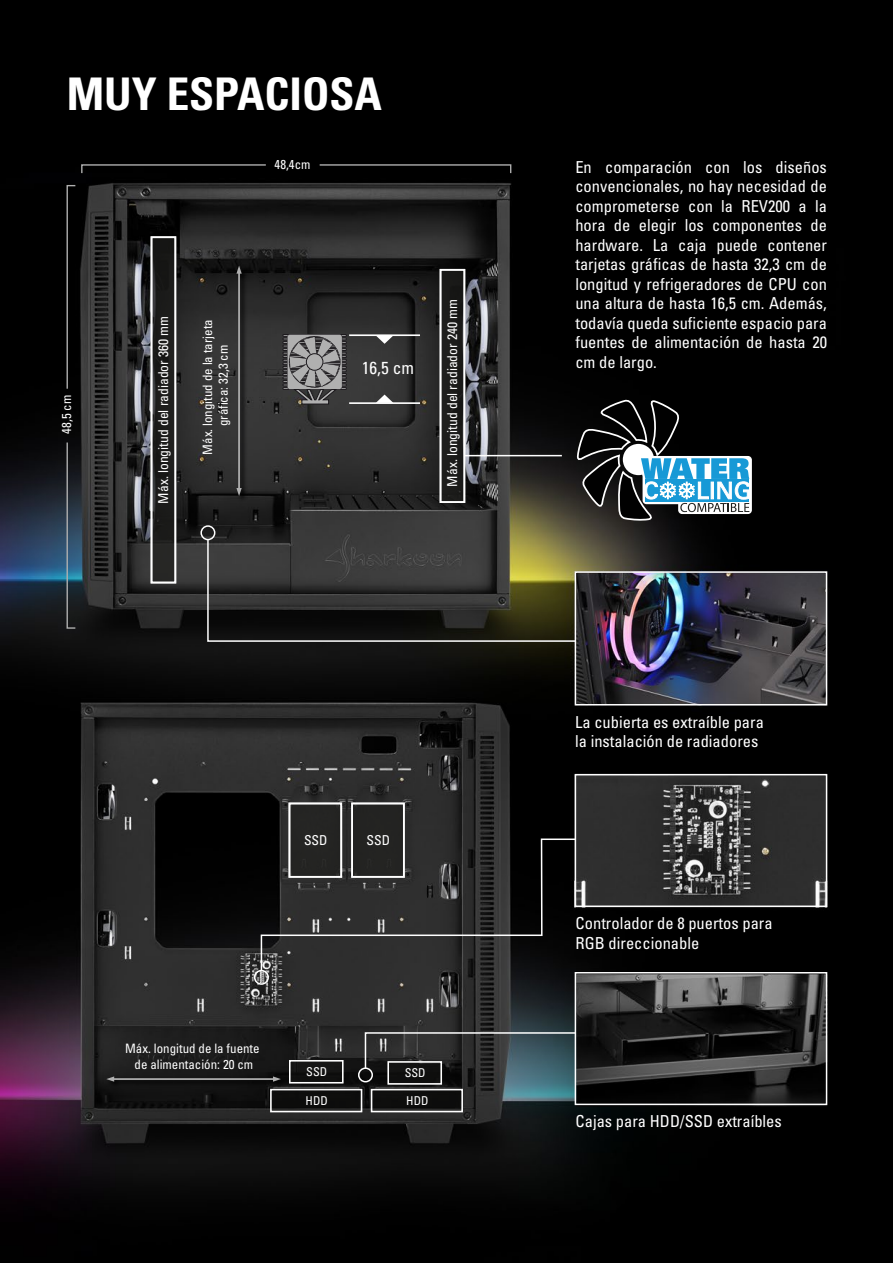
<style>
.page{position:relative;width:893px;height:1263px;background:#fff}
.page>*{position:absolute;margin:0;border:0;box-sizing:border-box;transform-origin:0 0}
.t1{font:700 condensed 45px "Univers";color:#fff}
.t2{font:condensed 17.4px "Univers";color:#fff}
.t3{font:condensed 16.5px/19.5px "Univers";color:#fff}
.t4{font:condensed 13.65px "Univers";color:#fff}
.t5{font:condensed 12.9px/15.9px "Univers";color:#fff;text-align:center}
.t6{font:condensed 12.15px "Univers";color:#fff}
</style>
<div class="page">
<img style="left:0;top:0;width:893px;height:1263px">
<div style="left:289px;top:1060px;width:54px;height:23px;background:#151514"></div>
<div style="left:289px;top:1060px;width:54px;height:23px;border:1px solid #fff"></div>
<svg style="left:318px;top:164px;width:194px;height:10px;background:#181818"></svg>
<svg style="left:80px;top:164px;width:187px;height:10px;background:#191919"></svg>
<svg style="left:66px;top:184px;width:11px;height:206px;background:#161616"></svg>
<svg style="left:66px;top:441px;width:11px;height:188px;background:#324350"></svg>
<div style="left:283px;top:387px;width:64px;height:3px;border:1px solid #1b181c"></div>
<div style="left:283px;top:384px;width:64px;height:2px;border:1px solid #1b181c"></div>
<div style="left:283px;top:380px;width:64px;height:3px;border:1px solid #1b181c"></div>
<div style="left:283px;top:377px;width:64px;height:2px;border:1px solid #1b181c"></div>
<div style="left:283px;top:373px;width:64px;height:2px;border:1px solid #1b181c"></div>
<div style="left:283px;top:370px;width:64px;height:2px;border:1px solid #1b181c"></div>
<div style="left:283px;top:366px;width:64px;height:2px;border:1px solid #1b181c"></div>
<div style="left:283px;top:363px;width:64px;height:2px;border:1px solid #1b181c"></div>
<div style="left:283px;top:359px;width:64px;height:2px;border:1px solid #1b181c"></div>
<div style="left:283px;top:356px;width:64px;height:2px;border:1px solid #1b181c"></div>
<div style="left:283px;top:352px;width:64px;height:2px;border:1px solid #1b181c"></div>
<div style="left:283px;top:348px;width:64px;height:3px;border:1px solid #1b181c"></div>
<div style="left:283px;top:345px;width:64px;height:2px;border:1px solid #1b181c"></div>
<div style="left:283px;top:341px;width:64px;height:3px;border:1px solid #1b181c"></div>
<div style="left:283px;top:338px;width:64px;height:2px;border:1px solid #1b181c"></div>
<div style="left:283px;top:334px;width:64px;height:2px;border:1px solid #1b181c"></div>
<svg style="left:287px;top:334px;width:55px;height:70px;background:#7f7e7f"></svg>
<div style="left:306px;top:354px;width:17px;height:16px;background:#b0b0b0;border-radius:50%"></div>
<div style="left:306px;top:353px;width:17px;height:17px;border:1px solid #1b181c;border-radius:50%"></div>
<hr style="left:349px;top:334px;width:71px;height:2px;background:#fff">
<svg style="left:376px;top:336px;width:17px;height:8px"></svg>
<hr style="left:349px;top:402px;width:71px;height:2px;background:#fff">
<svg style="left:376px;top:395px;width:17px;height:8px"></svg>
<img style="left:231px;top:258px;width:22px;height:252px">
<svg style="left:236px;top:266px;width:6px;height:230px"></svg>
<img style="left:99px;top:1072px;width:195px;height:20px">
<svg style="left:106px;top:1076px;width:175px;height:6px"></svg>
<div style="left:289px;top:802px;width:53px;height:76px;background:#252523"></div>
<div style="left:289px;top:802px;width:53px;height:76px;border:2px solid #fff"></div>
<div style="left:351px;top:802px;width:54px;height:76px;background:#1e1e1c"></div>
<div style="left:351px;top:802px;width:54px;height:76px;border:2px solid #fff"></div>
<div style="left:151px;top:236px;width:25px;height:347px;background:#1e1e1c"></div>
<div style="left:151px;top:236px;width:25px;height:347px;border:2px solid #fff"></div>
<div style="left:440px;top:269px;width:25px;height:234px;background:#1e1e1c"></div>
<div style="left:440px;top:269px;width:25px;height:234px;border:2px solid #fff"></div>
<svg style="left:272px;top:1091px;width:88px;height:19px;background:#0f0f0e"></svg>
<div style="left:388px;top:1061px;width:54px;height:23px;background:#0e0e0d"></div>
<div style="left:388px;top:1061px;width:54px;height:23px;border:1px solid #fff"></div>
<div style="left:270px;top:1089px;width:92px;height:23px;border:1px solid #fff"></div>
<svg style="left:373px;top:1091px;width:88px;height:19px;background:#0f0f0e"></svg>
<div style="left:371px;top:1089px;width:92px;height:23px;border:1px solid #fff"></div>
<svg style="left:206px;top:538px;width:371px;height:104px;background:#3a3a2e"></svg>
<div style="left:200px;top:525px;width:15px;height:15px;border:2px solid #fff;border-radius:50%"></div>
<div style="left:575px;top:571px;width:252px;height:134px;border:2px solid #fff"></div>
<svg style="left:260px;top:838px;width:317px;height:134px;background:#292929"></svg>
<svg style="left:364px;top:1031px;width:211px;height:39px;background:#3d4548"></svg>
<div style="left:254px;top:970px;width:15px;height:15px;border:2px solid #fff;border-radius:50%"></div>
<div style="left:358px;top:1067px;width:15px;height:15px;border:2px solid #fff;border-radius:50%"></div>
<div style="left:575px;top:774px;width:252px;height:133px;border:2px solid #fff"></div>
<div style="left:575px;top:972px;width:252px;height:133px;border:2px solid #fff"></div>
<svg style="left:575px;top:398px;width:177px;height:126px;background:#394b54"></svg>
<hr style="left:464px;top:455px;width:98px;height:1px;background:#fff">
<h1 class="t1" style="left:67px;top:66px;width:317px">MUY ESPACIOSA</h1>
<p class="t5" style="left:275px;top:156px;width:37px">48,4cm</p>
<p class="t5" style="left:59px;top:434px;width:40px;rotate:-90deg">48,5 cm</p>
<p class="t4" style="left:155px;top:503px;width:189px;rotate:-90deg">Máx. longitud del radiador 360 mm</p>
<p class="t5" style="left:199px;top:455px;width:137px;rotate:-90deg">Máx. longitud de la tarjeta gráfica: 32,3 cm</p>
<p class="t2" style="left:362px;top:357px;width:54px">16,5 cm</p>
<p class="t4" style="left:444px;top:487px;width:189px;rotate:-90deg">Máx. longitud del radiador 240 mm</p>
<p class="t4" style="left:304px;top:831px;width:25px">SSD</p>
<p class="t4" style="left:367px;top:831px;width:25px">SSD</p>
<p class="t5" style="left:125px;top:1040px;width:136px">Máx. longitud de la fuente de alimentación: 20 cm</p>
<p class="t6" style="left:306px;top:1064px;width:22px">SSD</p>
<p class="t6" style="left:405px;top:1065px;width:22px">SSD</p>
<p class="t6" style="left:406px;top:1093px;width:24px">HDD</p>
<p class="t6" style="left:306px;top:1093px;width:24px">HDD</p>
<p class="t3" style="left:575px;top:157px;width:253px;text-align:justify">En comparación con los diseños convencionales, no hay necesidad de comprometerse con la REV200 a la hora de elegir los componentes de hardware. La caja puede contener tarjetas gráficas de hasta 32,3 cm de longitud y refrigeradores de CPU con una altura de hasta 16,5 cm. Además, todavía queda suficiente espacio para fuentes de alimentación de hasta 20 cm de largo.</p>
<p class="t3" style="left:575px;top:712px;width:190px">La cubierta es extraíble para la instalación de radiadores</p>
<p class="t3" style="left:576px;top:913px;width:199px">Controlador de 8 puertos para<br>RGB direccionable</p>
<p class="t3" style="left:576px;top:1111px;width:208px">Cajas para HDD/SSD extraíbles</p>
</div>
